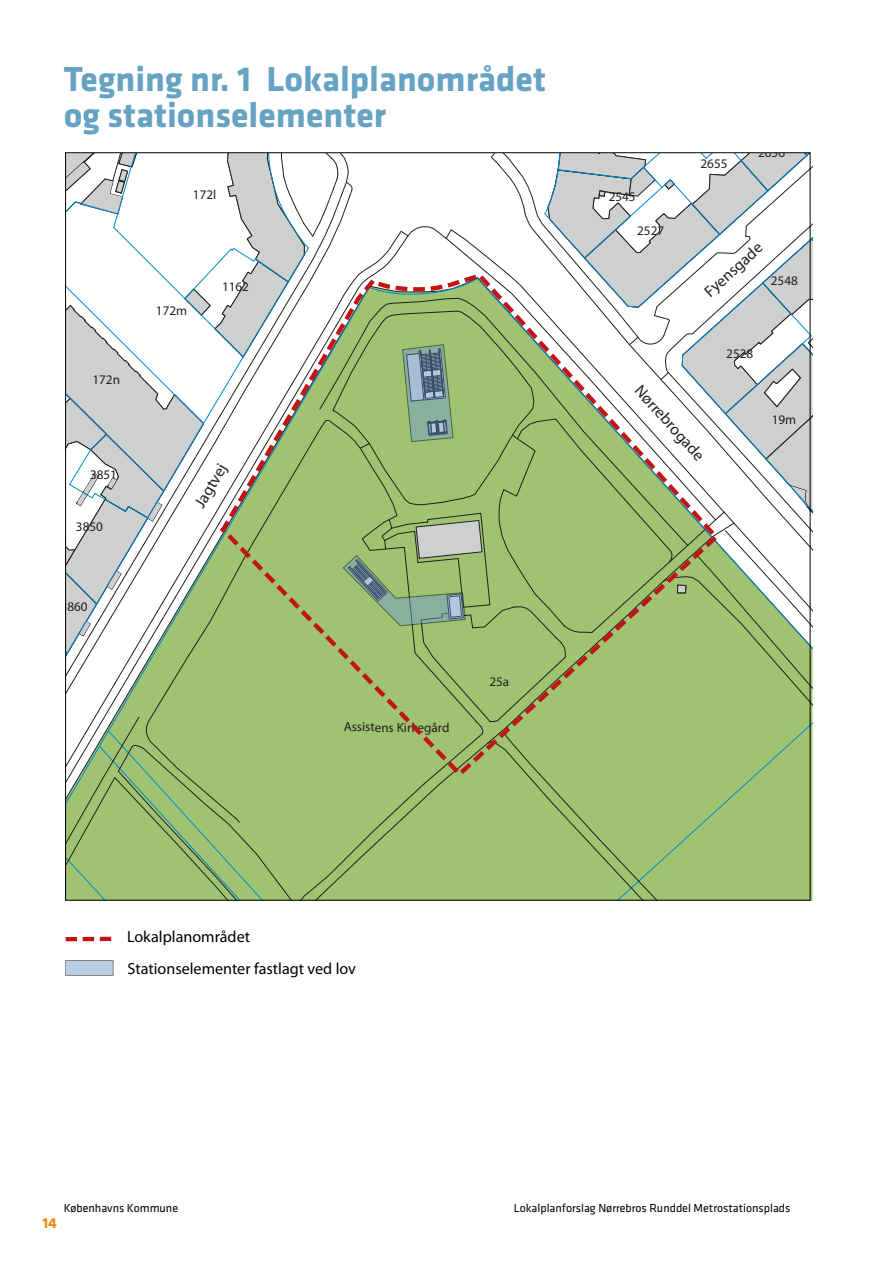
<style>
.page{position:relative;width:893px;height:1263px;background:#fff}
.page>*{position:absolute;margin:0;border:0;box-sizing:border-box;transform-origin:0 0}
.t1{font:700 36px/36px "Klavika";color:#66a2c2}
.t2{font:16.05px/31.8px "Myriad Pro";color:#000}
.t3{font:16.05px "Myriad Pro";color:#20201e}
.t4{font:700 15px "Klavika";color:#f18700}
.t5{font:13.2px "Myriad Pro";color:#20201e}
.t6{font:12px "Klavika";color:#000}
</style>
<div class="page">
<svg style="left:65px;top:153px;width:749px;height:748px"></svg>
<svg style="left:68px;top:937px;width:44px;height:4px"></svg>
<div style="left:65px;top:960px;width:48px;height:15px;background:#b7cee5"></div>
<h1 class="t1" style="left:64px;top:64px;width:484px">Tegning nr. 1 Lokalplanområdet og stationselementer</h1>
<p class="t5" style="left:193px;top:190px;width:25px">172l</p>
<p class="t5" style="left:92px;top:374px;width:29px">172n</p>
<p class="t5" style="left:90px;top:469px;width:29px">3851</p>
<p class="t5" style="left:76px;top:521px;width:29px">3850</p>
<p class="t5" style="left:61px;top:602px;width:29px">3860</p>
<p class="t5" style="left:156px;top:305px;width:33px">172m</p>
<p class="t5" style="left:222px;top:282px;width:29px">1162</p>
<p class="t3" style="left:193px;top:503px;width:49px;rotate:-59deg">Jagtvej</p>
<p class="t5" style="left:344px;top:722px;width:107px">Assistens Kirkegård</p>
<p class="t5" style="left:489px;top:677px;width:21px">25a</p>
<p class="t5" style="left:609px;top:192px;width:29px">2545</p>
<p class="t5" style="left:637px;top:225px;width:29px">2527</p>
<p class="t5" style="left:700px;top:159px;width:29px">2655</p>
<p class="t5" style="left:758px;top:147px;width:29px">2656</p>
<p class="t3" style="left:702px;top:289px;width:74px;rotate:-42deg">Fyensgade</p>
<p class="t5" style="left:771px;top:276px;width:29px">2548</p>
<p class="t5" style="left:726px;top:349px;width:29px">2528</p>
<p class="t3" style="left:643px;top:383px;width:97px;rotate:48deg">Nørrebrogade</p>
<p class="t5" style="left:772px;top:414px;width:26px">19m</p>
<p class="t2" style="left:127px;top:922px;width:230px">Lokalplanområdet<br>Stationselementer fastlagt ved lov</p>
<p class="t4" style="left:43px;top:1217px;width:16px">14</p>
<p class="t6" style="left:64px;top:1204px;width:116px">Københavns Kommune</p>
<p class="t6" style="left:514px;top:1204px;width:278px">Lokalplanforslag Nørrebros Runddel Metrostationsplads</p>
</div>
